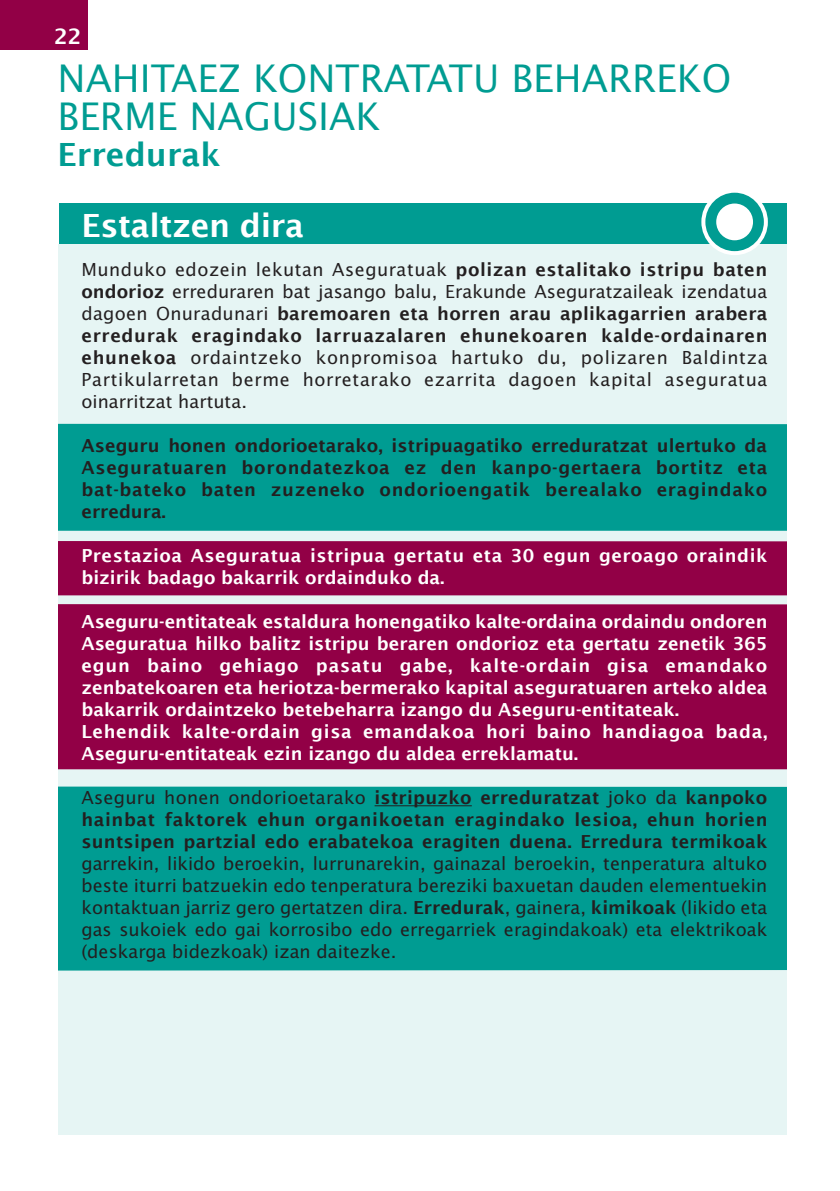
<style>
.page{position:relative;width:840px;height:1191px;background:#fff}
.page>*{position:absolute;margin:0;border:0;box-sizing:border-box;transform-origin:0 0}
.t1{font:38px/38px "Lucida Sans";color:#009c92}
.t2{font:600 32px "Lucida Sans";letter-spacing:-.01em;color:#fff}
.t3{font:600 32px "Lucida Sans";color:#009c92}
.t4{font:600 21.4px "Lucida Sans";color:#fff}
.t5{font:18px/22px "Lucida Sans";color:#231f20;text-align:justify}
.t6{font:600 18px/22px "Lucida Sans";color:#fff}
.t7{font:600 18px/22px "Lucida Sans";letter-spacing:.015em;color:#231f20;text-align:justify}
.t8{font:600 18px/22px "Lucida Sans";letter-spacing:.025em;color:#fff}
.s1{font-weight:600}
.s2{font-weight:400}
</style>
<div class="page">
<div style="left:0;top:0;width:88px;height:50px;background:#920046"></div>
<div style="left:59px;top:203px;width:727px;height:236px;background:#009c92"></div>
<div style="left:59px;top:244px;width:727px;height:891px;background:#e6f5f4"></div>
<div style="left:59px;top:424px;width:727px;height:107px;background:#009c92"></div>
<div style="left:59px;top:786px;width:727px;height:184px;background:#009c92"></div>
<div style="left:59px;top:541px;width:727px;height:54px;background:#920046"></div>
<div style="left:59px;top:604px;width:727px;height:165px;background:#920046"></div>
<hr style="left:374px;top:805px;width:97px;height:1px;background:#231f20">
<svg style="left:703px;top:191px;width:62px;height:62px"></svg>
<div style="left:701px;top:189px;width:66px;height:66px;border:4px solid #fff;border-radius:50%"></div>
<div style="left:717px;top:205px;width:33px;height:33px;background:#fff;border-radius:50%"></div>
<div style="left:715px;top:203px;width:37px;height:37px;border:4px solid #fff;border-radius:50%"></div>
<p class="t4" style="left:54px;top:23px;width:29px">22</p>
<h1 class="t1" style="left:57px;top:62px;width:675px">NAHITAEZ KONTRATATU BEHARREKO<br>BERME NAGUSIAK</h1>
<h2 class="t3" style="left:57px;top:135px;width:165px">Erredurak</h2>
<h2 class="t2" style="left:81px;top:206px;width:224px">Estaltzen dira</h2>
<p class="t5" style="left:81px;top:260px;width:687px">Munduko edozein lekutan Aseguratuak <span class="s1">polizan estalitako istripu baten ondorioz</span> erreduraren bat jasango balu, Erakunde Aseguratzaileak izendatua dagoen Onuradunari <span class="s1">baremoaren eta horren arau aplikagarrien arabera erredurak eragindako larruazalaren ehunekoaren kalde-ordainaren ehunekoa</span> ordaintzeko konpromisoa hartuko du, polizaren Baldintza Partikularretan berme horretarako ezarrita dagoen kapital aseguratua oinarritzat hartuta.</p>
<p class="t7" style="left:81px;top:434px;width:687px">Aseguru honen ondorioetarako, istripuagatiko erreduratzat ulertuko da Aseguratuaren borondatezkoa ez den kanpo-gertaera bortitz eta bat-bateko baten zuzeneko ondorioengatik berealako eragindako erredura.</p>
<p class="t8" style="left:81px;top:544px;width:687px">Prestazioa Aseguratua istripua gertatu eta 30 egun geroago oraindik bizirik badago bakarrik ordainduko da.</p>
<p class="t6" style="left:81px;top:610px;width:687px">Aseguru-entitateak estaldura honengatiko kalte-ordaina ordaindu ondoren Aseguratua hilko balitz istripu beraren ondorioz eta gertatu zenetik 365 egun baino gehiago pasatu gabe, kalte-ordain gisa emandako zenbatekoaren eta heriotza-bermerako kapital aseguratuaren arteko aldea bakarrik ordaintzeko betebeharra izango du Aseguru-entitateak.<br>Lehendik kalte-ordain gisa emandakoa hori baino handiagoa bada, Aseguru-entitateak ezin izango du aldea erreklamatu.</p>
<p class="t7" style="left:81px;top:786px;width:687px"><span class="s2">Aseguru honen ondorioetarako</span> istripuzko erreduratzat <span class="s2">joko da</span> kanpoko hainbat faktorek ehun organikoetan eragindako lesioa, ehun horien suntsipen partzial edo erabatekoa eragiten duena. Erredura termikoak</p>
<p class="t5" style="left:81px;top:854px;width:687px">garrekin, likido beroekin, lurrunarekin, gainazal beroekin, tenperatura altuko beste iturri batzuekin edo tenperatura bereziki baxuetan dauden elementuekin kontaktuan jarriz gero gertatzen dira. <span class="s1">Erredurak</span>, gainera, <span class="s1">kimikoak</span> (likido eta gas sukoiek edo gai korrosibo edo erregarriek eragindakoak) eta elektrikoak (deskarga bidezkoak) izan daitezke.</p>
</div>
